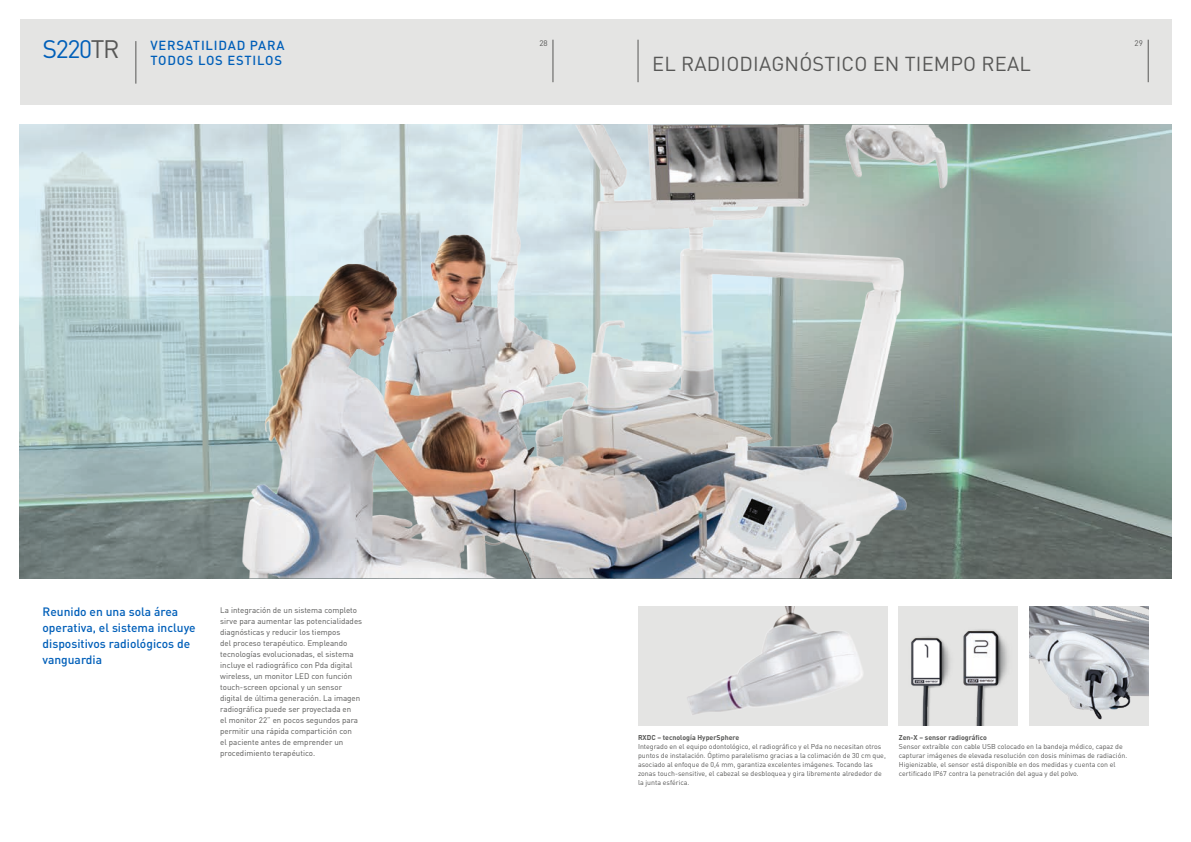
<style>
.page{position:relative;width:1191px;height:842px;background:#fff}
.page>*{position:absolute;margin:0;border:0;box-sizing:border-box;transform-origin:0 0}
.t1{font:25px "DIN Pro";letter-spacing:-.055em;color:#005fb9}
.t2{font:20px "DIN Pro";letter-spacing:.01em;color:#575756}
.t3{font:500 13px/15.6px "DIN Pro";letter-spacing:.06em;color:#005fb9}
.t4{font:500 12px/16px "DIN Pro";color:#005fb9}
.t5{font:8px/11px "DIN Pro";color:#575756}
.t6{font:7px/9px "DIN Pro";color:#575756}
.t7{font:700 7px "DIN Pro";color:#575756}
.s1{color:#575756}
</style>
<div class="page">
<img style="left:20px;top:125px;width:1151px;height:453px">
<div style="left:899px;top:607px;width:119px;height:119px;background:#e4e4e3"></div>
<img style="left:911px;top:636px;width:39px;height:90px">
<div style="left:20px;top:20px;width:1151px;height:85px;background:#e4e4e3"></div>
<hr style="left:136px;top:41px;width:1px;height:43px;background:#575756">
<hr style="left:553px;top:40px;width:1px;height:42px;background:#575756">
<hr style="left:1148px;top:40px;width:1px;height:42px;background:#575756">
<hr style="left:638px;top:40px;width:1px;height:42px;background:#575756">
<img style="left:235px;top:125px;width:731px;height:453px">
<div style="left:638px;top:607px;width:249px;height:119px;background:#e4e4e3"></div>
<img style="left:687px;top:607px;width:176px;height:108px">
<img style="left:1029px;top:607px;width:119px;height:119px">
<img style="left:963px;top:629px;width:45px;height:97px">
<h1 class="t1" style="left:43px;top:32px;width:78px">S220<span class="s1">TR</span></h1>
<p class="t5" style="left:539px;top:37px;width:10px">28</p>
<p class="t5" style="left:1134px;top:37px;width:10px">29</p>
<h3 class="t3" style="left:150px;top:37px;width:136px">VERSATILIDAD PARA<br>TODOS LOS ESTILOS</h3>
<h2 class="t2" style="left:652px;top:50px;width:380px">EL RADIODIAGNÓSTICO EN TIEMPO REAL</h2>
<h3 class="t4" style="left:43px;top:603px;width:155px">Reunido en una sola área operativa, el sistema incluye dispositivos radiológicos de vanguardia</h3>
<p class="t5" style="left:220px;top:604px;width:143px">La integración de un sistema completo sirve para aumentar las potencialidades diagnósticas y reducir los tiempos<br>del proceso terapéutico. Empleando tecnologías evolucionadas, el sistema incluye el radiográfico con Pda digital wireless, un monitor LED con función touch-screen opcional y un sensor digital de última generación. La imagen radiográfica puede ser proyectada en<br>el monitor 22” en pocos segundos para permitir una rápida compartición con<br>el paciente antes de emprender un procedimiento terapéutico.</p>
<p class="t7" style="left:638px;top:732px;width:103px">RXDC – tecnología HyperSphere</p>
<p class="t6" style="left:638px;top:741px;width:249px">Integrado en el equipo odontológico, el radiográfico y el Pda no necesitan otros puntos de instalación. Óptimo paralelismo gracias a la colimación de 30 cm que, asociado al enfoque de 0,4 mm, garantiza excelentes imágenes. Tocando las zonas touch-sensitive, el cabezal se desbloquea y gira libremente alrededor de la junta esférica.</p>
<p class="t7" style="left:899px;top:732px;width:89px">Zen-X – sensor radiográfico</p>
<p class="t6" style="left:899px;top:741px;width:230px">Sensor extraíble con cable USB colocado en la bandeja médico, capaz de capturar imágenes de elevada resolución con dosis mínimas de radiación.<br>Higienizable, el sensor está disponible en dos medidas y cuenta con el certificado IP67 contra la penetración del agua y del polvo.</p>
</div>
